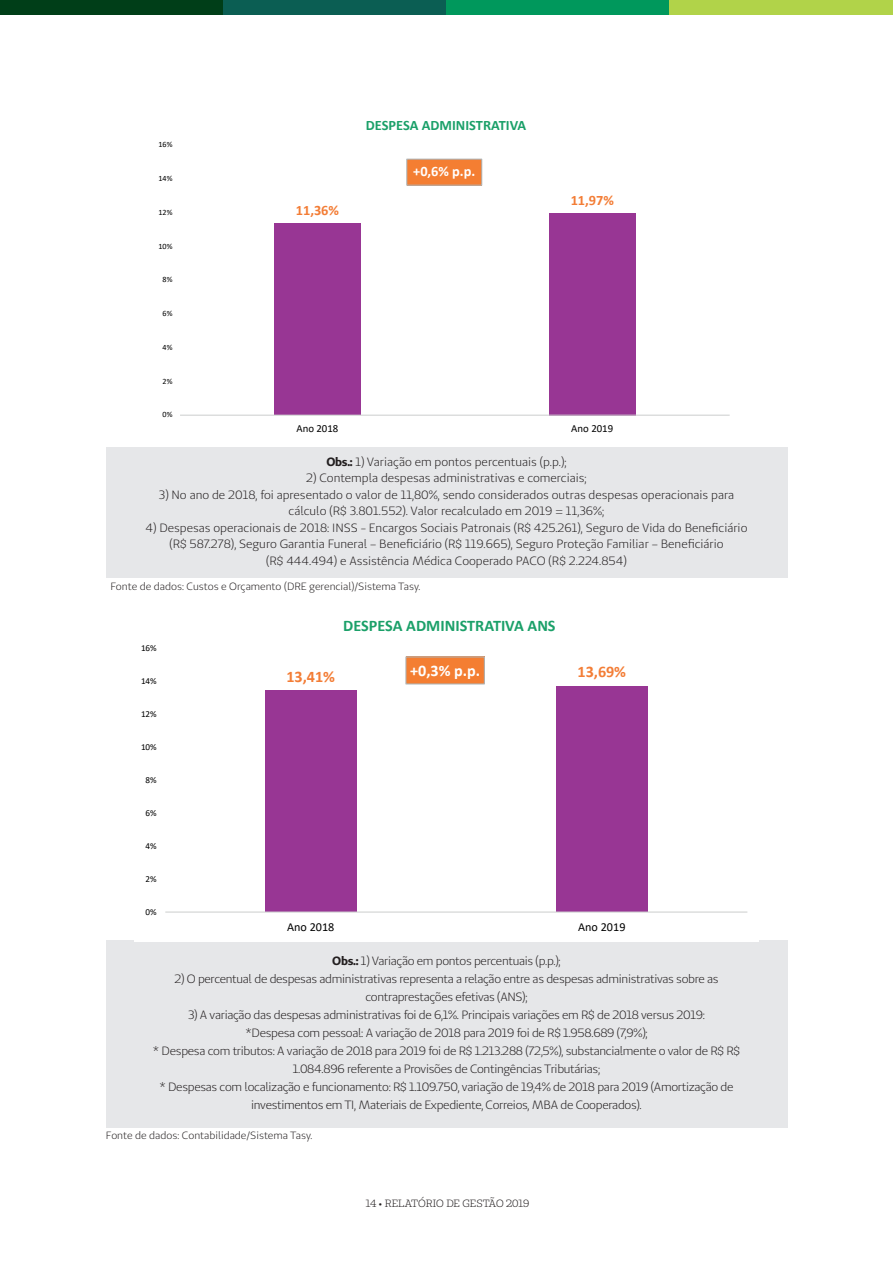
<style>
.page{position:relative;width:893px;height:1263px;background:#fff}
.page>*{position:absolute;margin:0;border:0;box-sizing:border-box;transform-origin:0 0}
.t1{font:700 16.2px "Calibri";color:#1ba069}
.t2{font:700 16.2px "Calibri";letter-spacing:-.005em;color:#f37d36}
.t3{font:700 16.2px "Calibri";color:#fff}
.t4{font:700 14.4px "Calibri";color:#1ba069}
.t5{font:700 14.4px "Calibri";letter-spacing:-.005em;color:#f37d36}
.t6{font:700 14.4px "Calibri";color:#fff}
.t7{font:12.15px "Calibri";color:#000001}
.t8{font:12px/18px "Unimed Sans";letter-spacing:-.025em;color:#231f20;text-align:center}
.t9{font:12px/16.5px "Unimed Sans";color:#231f20;text-align:center}
.t10{font:10.8px "Calibri";color:#000001}
.t11{font:10.5px "Unimed Sans";color:#231f20}
.t12{font:10.5px "Unimed Slab";letter-spacing:-.01em;color:#231f20}
.t13{font:9.15px "Calibri";color:#000001}
.t14{font:8.1px "Calibri";color:#000001}
.s1{font-weight:700}
</style>
<div class="page">
<div style="left:106px;top:447px;width:681px;height:131px;background:#e6e7e9"></div>
<div style="left:106px;top:940px;width:681px;height:187px;background:#e6e7e9"></div>
<div style="left:274px;top:223px;width:87px;height:192px;background:#983694"></div>
<div style="left:549px;top:213px;width:86px;height:202px;background:#983694"></div>
<hr style="left:180px;top:415px;width:550px;height:1px;background:#cfd1d0">
<div style="left:407px;top:159px;width:75px;height:26px;background:#f47e32"></div>
<div style="left:406px;top:159px;width:76px;height:27px;border:1px solid #b0b3b3"></div>
<div style="left:134px;top:608px;width:625px;height:333px;background:#fff"></div>
<div style="left:265px;top:691px;width:91px;height:221px;background:#983694"></div>
<div style="left:556px;top:686px;width:91px;height:226px;background:#983694"></div>
<hr style="left:165px;top:911px;width:582px;height:1px;background:#cfd1d0">
<div style="left:406px;top:657px;width:78px;height:27px;background:#f47e32"></div>
<div style="left:405px;top:656px;width:80px;height:28px;border:1px solid #b0b3b3"></div>
<div style="left:0;top:0;width:223px;height:14px;background:#003e18"></div>
<div style="left:223px;top:0;width:223px;height:14px;background:#0b5e53"></div>
<div style="left:446px;top:0;width:224px;height:14px;background:#00985c"></div>
<div style="left:670px;top:0;width:223px;height:14px;background:#b1d349"></div>
<p class="t14" style="left:159px;top:139px;width:16px">16%</p>
<p class="t14" style="left:159px;top:173px;width:16px">14%</p>
<p class="t14" style="left:159px;top:206px;width:16px">12%</p>
<p class="t14" style="left:159px;top:240px;width:16px">10%</p>
<p class="t14" style="left:163px;top:274px;width:11px">8%</p>
<p class="t14" style="left:163px;top:308px;width:11px">6%</p>
<p class="t14" style="left:163px;top:342px;width:11px">4%</p>
<p class="t14" style="left:163px;top:375px;width:11px">2%</p>
<p class="t14" style="left:163px;top:409px;width:11px">0%</p>
<p class="t5" style="left:296px;top:200px;width:45px">11,36%</p>
<p class="t4" style="left:366px;top:115px;width:162px">DESPESA ADMINISTRATIVA</p>
<p class="t6" style="left:413px;top:161px;width:64px">+0,6% p.p.</p>
<p class="t5" style="left:571px;top:190px;width:45px">11,97%</p>
<p class="t10" style="left:296px;top:421px;width:43px">Ano 2018</p>
<p class="t10" style="left:571px;top:421px;width:43px">Ano 2019</p>
<p class="t9" style="left:326px;top:453px;width:242px"><span class="s1">Obs.:</span> 1) Variação em pontos percentuais (p.p.);</p>
<p class="t9" style="left:306px;top:470px;width:282px">2) Contempla despesas administrativas e comerciais;</p>
<p class="t9" style="left:159px;top:486px;width:577px">3) No ano de 2018, foi apresentado o valor de 11,80%, sendo considerados outras despesas operacionais para cálculo (R$ 3.801.552). Valor recalculado em 2019 = 11,36%;</p>
<p class="t9" style="left:146px;top:519px;width:603px">4) Despesas operacionais de 2018: INSS - Encargos Sociais Patronais (R$ 425.261), Seguro de Vida do Beneficiário (R$ 587.278), Seguro Garantia Funeral – Beneficiário (R$ 119.665), Seguro Proteção Familiar – Beneficiário<br>(R$ 444.494) e Assistência Médica Cooperado PACO (R$ 2.224.854)</p>
<p class="t11" style="left:110px;top:580px;width:311px">Fonte de dados: Custos e Orçamento (DRE gerencial)/Sistema Tasy.</p>
<p class="t13" style="left:141px;top:641px;width:17px">16%</p>
<p class="t13" style="left:141px;top:674px;width:17px">14%</p>
<p class="t13" style="left:141px;top:707px;width:17px">12%</p>
<p class="t13" style="left:141px;top:740px;width:17px">10%</p>
<p class="t13" style="left:146px;top:773px;width:13px">8%</p>
<p class="t13" style="left:146px;top:806px;width:13px">6%</p>
<p class="t13" style="left:146px;top:839px;width:13px">4%</p>
<p class="t13" style="left:146px;top:872px;width:13px">2%</p>
<p class="t13" style="left:146px;top:905px;width:13px">0%</p>
<h1 class="t1" style="left:343px;top:614px;width:214px">DESPESA ADMINISTRATIVA ANS</h1>
<h1 class="t3" style="left:410px;top:659px;width:71px">+0,3% p.p.</h1>
<h1 class="t2" style="left:286px;top:665px;width:50px">13,41%</h1>
<h1 class="t2" style="left:577px;top:660px;width:50px">13,69%</h1>
<p class="t7" style="left:287px;top:919px;width:49px">Ano 2018</p>
<p class="t7" style="left:578px;top:919px;width:49px">Ano 2019</p>
<p class="t8" style="left:332px;top:952px;width:230px"><span class="s1">Obs.:</span> 1) Variação em pontos percentuais (p.p.);</p>
<p class="t8" style="left:174px;top:970px;width:546px">2) O percentual de despesas administrativas representa a relação entre as despesas administrativas sobre as contraprestações efetivas (ANS);</p>
<p class="t8" style="left:153px;top:1006px;width:588px">3) A variação das despesas administrativas foi de 6,1%. Principais variações em R$ de 2018 versus 2019:<br>*Despesa com pessoal: A variação de 2018 para 2019 foi de R$ 1.958.689 (7,9%);<br>* Despesa com tributos: A variação de 2018 para 2019 foi de R$ 1.213.288 (72,5%), substancialmente o valor de R$ R$ 1.084.896 referente a Provisões de Contingências Tributárias;<br>* Despesas com localização e funcionamento: R$ 1.109.750, variação de 19,4% de 2018 para 2019 (Amortização de investimentos em TI, Materiais de Expediente, Correios, MBA de Cooperados).</p>
<p class="t11" style="left:106px;top:1128px;width:208px">Fonte de dados: Contabilidade/Sistema Tasy.</p>
<p class="t12" style="left:366px;top:1197px;width:165px">14 • RELATÓRIO DE GESTÃO 2019</p>
</div>
